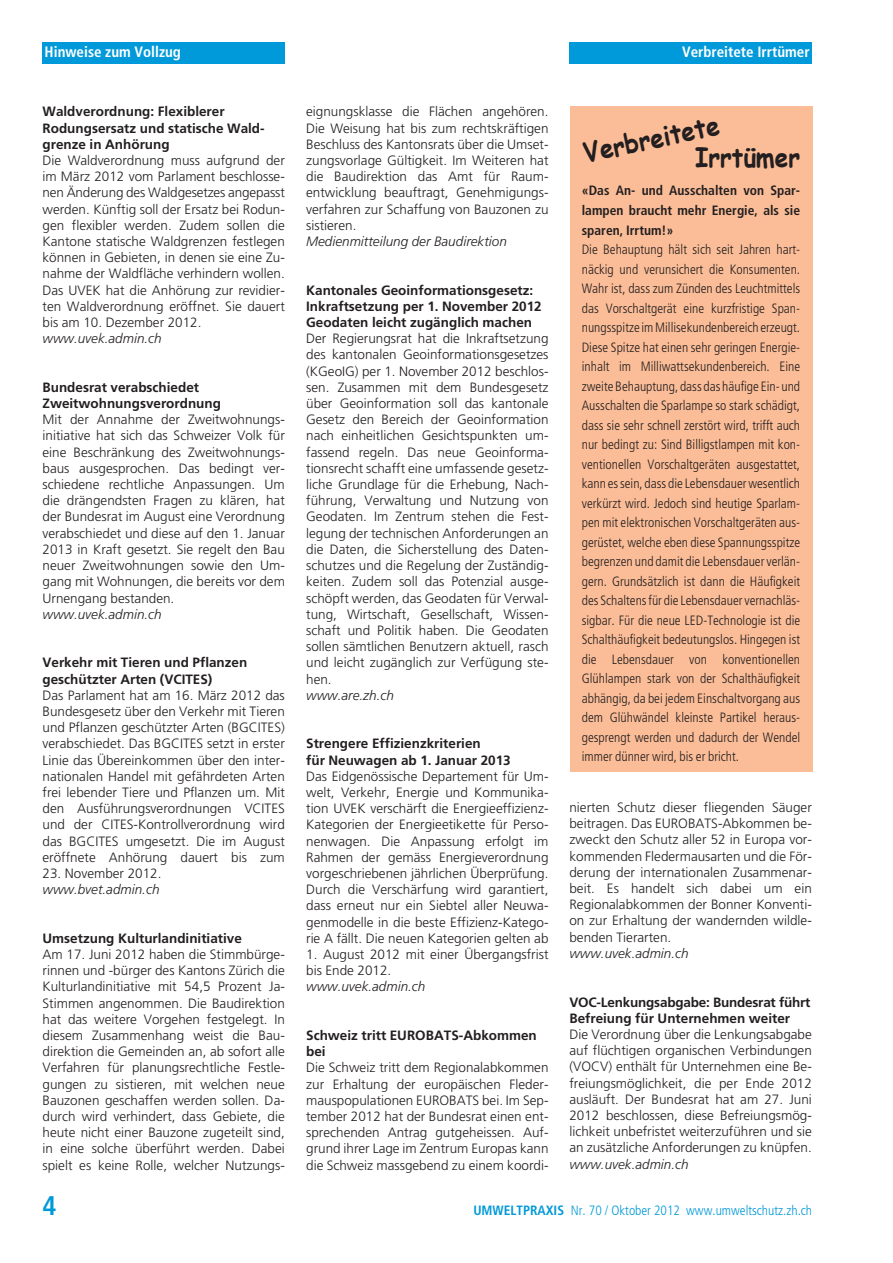
<style>
.page{position:relative;width:893px;height:1263px;background:#fff}
.page>*{position:absolute;margin:0;border:0;box-sizing:border-box;transform-origin:0 0}
.t1{font:700 27px "Comic Sans MS";color:#231f20;scale:.9 1}
.t2{font:700 condensed 27px "Frutiger LT Std";color:#0099d9}
.t3{font:700 condensed 15px "Frutiger LT Std";color:#fff}
.t4{font:300 13.5px/16.2px "Frutiger LT Std";color:#231f20;text-align:justify}
.t5{font:300 condensed 13.5px/19.5px "Frutiger LT Std";color:#231f20;text-align:justify}
.t6{font:700 13.5px/16.2px "Frutiger LT Std";color:#231f20}
.t7{font:italic 300 13.5px "Frutiger LT Std";color:#231f20}
.t8{font:700 condensed 13.5px/19.5px "Frutiger LT Std";color:#231f20;text-align:justify}
.t9{font:300 condensed 13.5px "Frutiger LT Std";color:#0099d9}
.s1{font-weight:700}
</style>
<div class="page">
<div style="left:43px;top:43px;width:242px;height:21px;background:#0099d9"></div>
<div style="left:569px;top:43px;width:243px;height:21px;background:#0099d9"></div>
<div style="left:570px;top:106px;width:242px;height:666px;background:#fbbd97"></div>
<p class="t3" style="left:45px;top:42px;width:138px">Hinweise zum Vollzug</p>
<p class="t3" style="left:682px;top:42px;width:129px">Verbreitete Irrtümer</p>
<p class="t6" style="left:43px;top:103px;width:224px">Waldverordnung: Flexiblerer<br>Rodungsersatz und statische Wald&shy;grenze in Anhörung</p>
<p class="t4" style="left:43px;top:154px;width:244px">Die Waldverordnung muss aufgrund der im März 2012 vom Parlament beschlosse&shy;nen Änderung des Waldgesetzes angepasst werden. Künftig soll der Ersatz bei Rodun&shy;gen flexibler werden. Zudem sollen die Kantone statische Waldgrenzen festlegen können in Gebieten, in denen sie eine Zu&shy;nahme der Waldfläche verhindern wollen.<br>Das UVEK hat die Anhörung zur revidier&shy;ten Waldverordnung eröffnet. Sie dauert bis am 10. Dezember 2012.</p>
<p class="t7" style="left:43px;top:330px;width:121px">www.uvek.admin.ch</p>
<p class="t6" style="left:43px;top:379px;width:180px">Bundesrat verabschiedet<br>Zweitwohnungsverordnung</p>
<p class="t4" style="left:43px;top:413px;width:244px">Mit der Annahme der Zweitwohnung s - initiative hat sich das Schweizer Volk für eine Beschränkung des Zweitwohnungs&shy;baus ausgesprochen. Das bedingt ver&shy;schiedene rechtliche Anpassungen. Um die drängendsten Fragen zu klären, hat der Bundesrat im August eine Verordnung verabschiedet und diese auf den 1. Januar 2013 in Kraft gesetzt. Sie regelt den Bau neuer Zweitwohnungen sowie den Um&shy;gang mit Wohnungen, die bereits vor dem Urnengang bestanden.</p>
<p class="t7" style="left:43px;top:605px;width:121px">www.uvek.admin.ch</p>
<p class="t6" style="left:43px;top:654px;width:206px">Verkehr mit Tieren und Pflanzen geschützter Arten (VCITES)</p>
<p class="t4" style="left:43px;top:688px;width:244px">Das Parlament hat am 16. März 2012 das Bundesgesetz über den Verkehr mit Tieren und Pflanzen geschützter Arten (BGCITES) verabschiedet. Das BGCITES setzt in erster Linie das Übereinkommen über den inter&shy;nationalen Handel mit gefährdeten Arten frei lebender Tiere und Pflanzen um. Mit den Ausführungsverordnungen VCITES und der CITES-Kontrollverordnung wird das BGCITES umgesetzt. Die im August eröffnete Anhörung dauert bis zum</p>
<p class="t4" style="left:43px;top:866px;width:120px">23. November 2012.</p>
<p class="t7" style="left:43px;top:881px;width:119px">www.bvet.admin.ch</p>
<p class="t6" style="left:43px;top:930px;width:201px">Umsetzung Kulturlandinitiative</p>
<p class="t4" style="left:43px;top:947px;width:244px">Am 17. Juni 2012 haben die Stimmbürge&shy;rinnen und -bürger des Kantons Zürich die Kulturlandinitiative mit 54,5 Prozent Ja-Stimmen angenommen. Die Baudirektion hat das weitere Vorgehen festgelegt. In diesem Zusammenhang weist die Bau - direktion die Gemeinden an, ab sofort alle Verfahren für planungsrechtliche Festle&shy;gungen zu sistieren, mit welchen neue Bauzonen geschaffen werden sollen. Da&shy;durch wird verhindert, dass Gebiete, die heute nicht einer Bauzone zugeteilt sind, in eine solche überführt werden. Dabei spielt es keine Rolle, welcher Nutzungs -</p>
<p class="t4" style="left:306px;top:105px;width:244px">eignungsklasse die Flächen angehören.<br>Die Weisung hat bis zum rechtskräftigen Beschluss des Kantonsrats über die Umset&shy;zungsvorlage Gültigkeit. Im Weiteren hat die Baudirektion das Amt für Raum - entwicklung beauftragt, Genehmigungs - verfahren zur Schaffung von Bauzonen zu sistieren.</p>
<p class="t7" style="left:306px;top:233px;width:202px">Medienmitteilung der Baudirektion</p>
<p class="t6" style="left:306px;top:282px;width:237px">Kantonales Geoinformationsgesetz:<br>Inkraftsetzung per 1. November 2012<br>Geodaten leicht zugänglich machen</p>
<p class="t4" style="left:306px;top:332px;width:244px">Der Regierungsrat hat die Inkraftsetzung des kantonalen Geoinformationsgesetzes (KGeoIG) per 1. November 2012 beschlos&shy;sen. Zusammen mit dem Bundesgesetz über Geoinformation soll das kantonale Gesetz den Bereich der Geoinformation nach einheitlichen Gesichtspunkten um&shy;fassend regeln. Das neue Geoinforma - tionsrecht schafft eine umfassende gesetz&shy;liche Grundlage für die Erhebung, Nach&shy;führung, Verwaltung und Nutzung von Geodaten. Im Zentrum stehen die Fest - legung der technischen Anforderungen an die Daten, die Sicherstellung des Daten&shy;schutzes und die Regelung der Zuständig&shy;keiten. Zudem soll das Potenzial ausge&shy;schöpft werden, das Geodaten für Verwal&shy;tung, Wirtschaft, Gesellschaft, Wissen - schaft und Politik haben. Die Geodaten sollen sämtlichen Benutzern aktuell, rasch und leicht zugänglich zur Verfügung ste&shy;hen.</p>
<p class="t7" style="left:306px;top:686px;width:89px">www.are.zh.ch</p>
<p class="t6" style="left:306px;top:735px;width:206px">Strengere Effizienzkriterien<br>für Neuwagen ab 1. Januar 2013</p>
<p class="t4" style="left:306px;top:769px;width:244px">Das Eidgenössische Departement für Um&shy;welt, Verkehr, Energie und Kommunika - tion UVEK verschärft die Energieeffizienz-Kategorien der Energieetikette für Perso&shy;nenwagen. Die Anpassung erfolgt im Rahmen der gemäss Energieverordnung vorgeschriebenen jährlichen Überprüfung.<br>Durch die Verschärfung wird garantiert, dass erneut nur ein Siebtel aller Neuwa&shy;genmodelle in die beste Effizienz-Katego&shy;rie A fällt. Die neuen Kategorien gelten ab</p>
<p class="t4" style="left:306px;top:947px;width:244px">1. August 2012 mit einer Übergangsfrist bis Ende 2012.</p>
<p class="t7" style="left:306px;top:978px;width:121px">www.uvek.admin.ch</p>
<p class="t6" style="left:306px;top:1027px;width:232px">Schweiz tritt EUROBATS-Abkommen bei</p>
<p class="t4" style="left:306px;top:1061px;width:244px">Die Schweiz tritt dem Regionalabkommen zur Erhaltung der europäischen Fleder&shy;mauspopulationen EUROBATS bei. Im Sep&shy;tember 2012 hat der Bundesrat einen ent&shy;sprechenden Antrag gutgeheissen. Auf&shy;grund ihrer Lage im Zentrum Europas kann die Schweiz massgebend zu einem koordi-</p>
<h1 class="t1" style="left:580px;top:134px;width:155px;rotate:-12deg">Verbreitete</h1>
<h1 class="t1" style="left:695px;top:138px;width:118px">Irrtümer</h1>
<p class="t8" style="left:582px;top:181px;width:220px">«Das An- und Ausschalten von Spar - lampen braucht mehr Energie, als sie sparen, Irrtum!»</p>
<p class="t5" style="left:582px;top:239px;width:220px">Die Behauptung hält sich seit Jahren hart&shy;näckig und verunsichert die Konsumenten.<br>Wahr ist, dass zum Zünden des Leuchtmittels das Vorschaltgerät eine kurzfristige Span&shy;nungsspitze im Millisekundenbereich erzeugt.<br>Diese Spitze hat einen sehr geringen Energie - inhalt im Milliwattsekundenbereich. Eine zweite Behauptung, dass das häufige Ein- und Ausschalten die Sparlampe so stark schädigt, dass sie sehr schnell zerstört wird, trifft auch nur bedingt zu: Sind Billigstlampen mit kon&shy;ventionellen Vorschaltgeräten ausgestattet, kann es sein, dass die Lebensdauer wesentlich verkürzt wird. Jedoch sind heutige Sparlam&shy;pen mit elektronischen Vorschaltgeräten aus&shy;gerüstet, welche eben diese Spannungsspitze begrenzen und damit die Lebensdauer verlän&shy;gern. Grundsätzlich ist dann die Häufigkeit des Schaltens für die Lebensdauer vernachläs&shy;sigbar. Für die neue LED-Technologie ist die Schalthäufigkeit bedeutungslos. Hingegen ist die Lebensdauer von konventionellen Glühlampen stark von der Schalthäufigkeit abhängig, da bei jedem Einschaltvorgang aus dem Glühwändel kleinste Partikel heraus - gesprengt werden und dadurch der Wendel immer dünner wird, bis er bricht.</p>
<p class="t4" style="left:569px;top:800px;width:244px">nierten Schutz dieser fliegenden Säuger beitragen. Das EUROBATS-Abkommen be&shy;zweckt den Schutz aller 52 in Europa vor&shy;kommenden Fledermausarten und die För&shy;derung der internationalen Zusammenar&shy;beit. Es handelt sich dabei um ein Regionalabkommen der Bonner Konventi&shy;on zur Erhaltung der wandernden wildle&shy;benden Tierarten.</p>
<p class="t7" style="left:569px;top:945px;width:121px">www.uvek.admin.ch</p>
<p class="t6" style="left:569px;top:993px;width:243px">VOC-Lenkungsabgabe: Bundesrat führt<br>Befreiung für Unternehmen weiter</p>
<p class="t4" style="left:569px;top:1027px;width:244px">Die Verordnung über die Lenkungsabgabe auf flüchtigen organischen Verbindungen (VOCV) enthält für Unternehmen eine Be&shy;freiungsmöglichkeit, die per Ende 2012 ausläuft. Der Bundesrat hat am 27. Juni 2012 beschlossen, diese Befreiungsmög&shy;lichkeit unbefristet weiterzuführen und sie an zusätzliche Anforderungen zu knüpfen.</p>
<p class="t7" style="left:569px;top:1155px;width:121px">www.uvek.admin.ch</p>
<h1 class="t2" style="left:43px;top:1189px;width:16px">4</h1>
<p class="t9" style="left:473px;top:1202px;width:340px"><span class="s1">UMWELTPRAXIS</span> Nr. 70 / Oktober 2012 www.umweltschutz.zh.ch</p>
</div>
